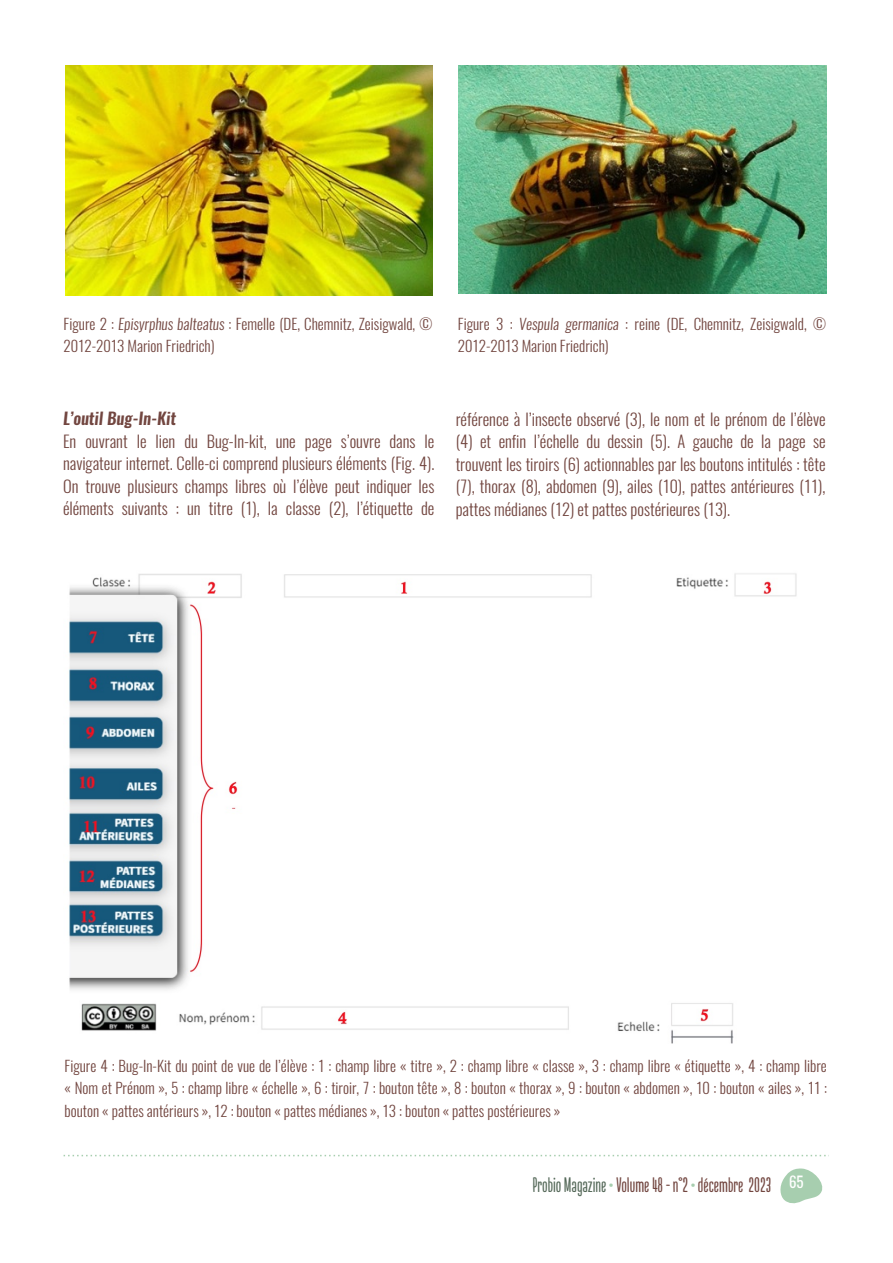
<style>
.page{position:relative;width:893px;height:1263px;background:#fff}
.page>*{position:absolute;margin:0;border:0;box-sizing:border-box;transform-origin:0 0}
.t1{font:700 21px "Briko";color:#724640}
.t2{font:300 16.5px/22.5px "Oswald";color:#724640;text-align:justify}
.t3{font:italic 600 16.5px "Oswald";color:#724640}
.t4{font:300 15px/22.5px "Oswald";color:#724640}
.s1{font-style:italic}
.s2{color:#546858}
.s3{color:#a7ceaf}
</style>
<div class="page">
<svg style="left:780px;top:1168px;width:43px;height:36px"></svg>
<svg style="left:64px;top:1155px;width:765px;height:1px"></svg>
<img style="left:65px;top:65px;width:367px;height:231px">
<img style="left:458px;top:65px;width:369px;height:229px">
<img style="left:69px;top:573px;width:728px;height:471px">
<p class="t4" style="left:64px;top:312px;width:370px">Figure 2 : <span class="s1">Episyrphus balteatus</span> : Femelle (DE, Chemnitz, Zeisigwald, ©<br>2012-2013 Marion Friedrich)</p>
<p class="t4" style="left:458px;top:312px;width:370px">Figure 3 : <span class="s1">Vespula germanica</span> : reine (DE, Chemnitz, Zeisigwald, ©<br>2012-2013 Marion Friedrich)</p>
<p class="t3" style="left:63px;top:407px;width:115px">L’outil Bug-In-Kit</p>
<p class="t2" style="left:63px;top:430px;width:373px">En ouvrant le lien du Bug-In-kit, une page s’ouvre dans le navigateur internet. Celle-ci comprend plusieurs éléments (Fig. 4).<br>On trouve plusieurs champs libres où l’élève peut indiquer les éléments suivants : un titre (1), la classe (2), l’étiquette de</p>
<p class="t2" style="left:456px;top:408px;width:371px">référence à l’insecte observé (3), le nom et le prénom de l’élève (4) et enfin l’échelle du dessin (5). A gauche de la page se trouvent les tiroirs (6) actionnables par les boutons intitulés : tête (7), thorax (8), abdomen (9), ailes (10), pattes antérieures (11), pattes médianes (12) et pattes postérieures (13).</p>
<p class="t4" style="left:64px;top:1054px;width:764px;text-align:justify">Figure 4 : Bug-In-Kit du point de vue de l’élève : 1 : champ libre « titre », 2 : champ libre « classe », 3 : champ libre « étiquette », 4 : champ libre « Nom et Prénom », 5 : champ libre « échelle », 6 : tiroir, 7 : bouton tête », 8 : bouton « thorax », 9 : bouton « abdomen », 10 : bouton « ailes », 11 : bouton « pattes antérieurs », 12 : bouton « pattes médianes », 13 : bouton « pattes postérieures »</p>
<h1 class="t1" style="left:532px;top:1172px;width:273px"><span class="s2">ProbioMagazine</span><span class="s3">•</span>Volume48-n°2<span class="s3">•</span>décembre 2023 <sup>65</sup></h1>
</div>
